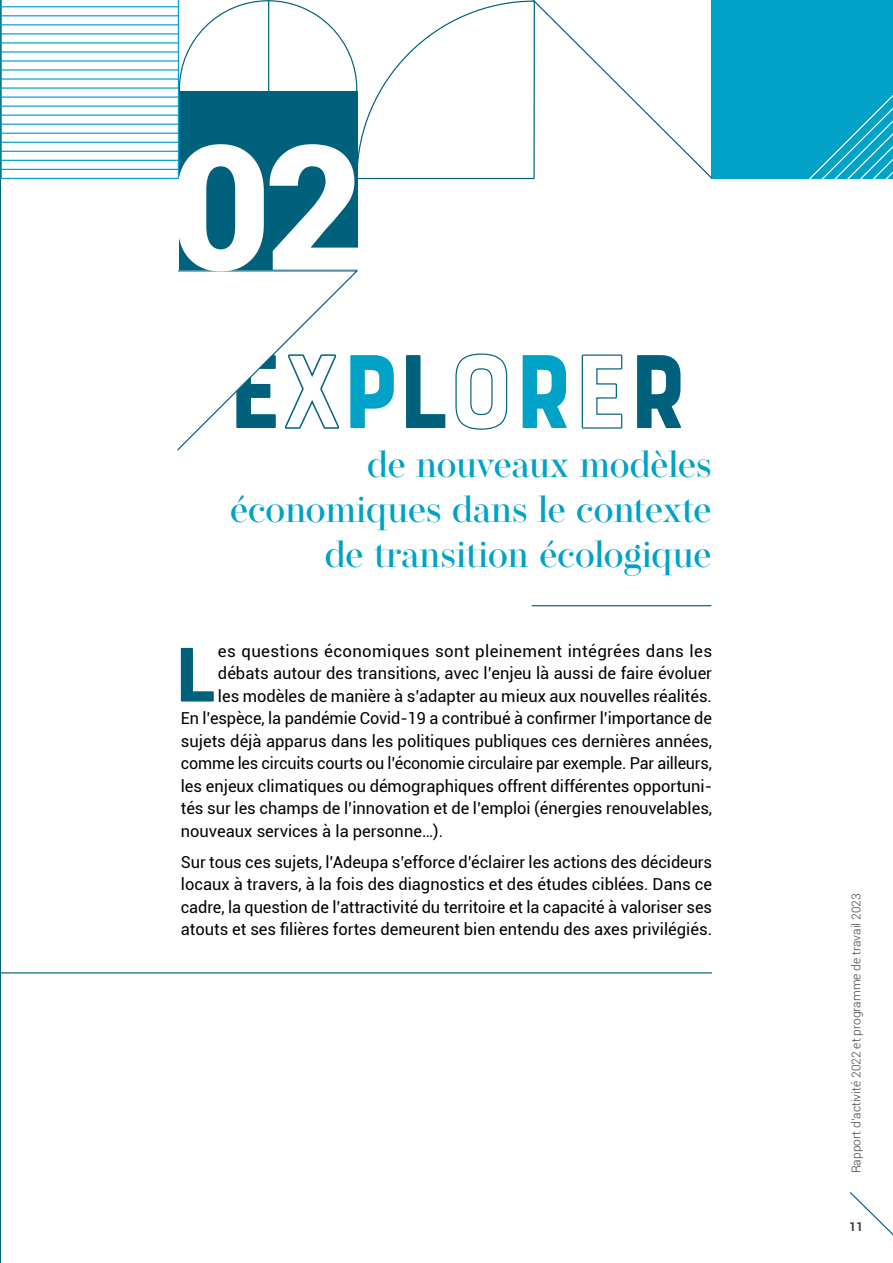
<style>
.page{position:relative;width:893px;height:1263px;background:#fff}
.page>*{position:absolute;margin:0;border:0;box-sizing:border-box;transform-origin:0 0}
.t1{font:900 174px "Roboto";color:#fff}
.t2{font:110.4px "Bourton Base";letter-spacing:-.03em;color:#00617d}
.t3{font:81.3px "Bourton Base";color:#00617d;scale:1.14 1}
.t4{font:500 37.5px/45px "Operetta 18";color:#00a2c7;text-align:right}
.t5{font:16.5px/22.5px "Roboto";color:#000;text-align:justify}
.t6{font:16.5px "Roboto";letter-spacing:.02em;color:#000}
.t7{font:300 12px "Roboto";color:#3c3c3b}
.t8{font:700 12px "Roboto";color:#3c3c3b}
.s1{color:#00a2c7}
</style>
<div class="page">
<svg style="left:850px;top:1192px;width:43px;height:44px"></svg>
<hr style="left:0;top:0;width:1px;height:1263px;background:#00617d">
<div style="left:179px;top:92px;width:179px;height:178px;background:#00617d"></div>
<div style="left:711px;top:0;width:182px;height:179px;background:#00a2c7"></div>
<svg style="left:809px;top:95px;width:84px;height:84px"></svg>
<hr style="left:268px;top:0;width:1px;height:91px;background:#00617d">
<svg style="left:356px;top:0;width:356px;height:180px"></svg>
<svg style="left:1px;top:0;width:178px;height:179px"></svg>
<hr style="left:532px;top:605px;width:179px;height:1px;background:#00617d">
<hr style="left:0;top:972px;width:711px;height:1px;background:#00617d">
<svg style="left:177px;top:270px;width:181px;height:181px"></svg>
<h1 class="t1" style="left:170px;top:85px;width:196px">02</h1>
<h2 class="t2" style="left:226px;top:323px;width:465px">EX<span class="s1">P</span>LO<span class="s1">R</span>ER</h2>
<h3 class="t4" style="left:230px;top:441px;width:483px">de nouveaux modèles économiques dans le contexte de transition écologique</h3>
<h3 class="t3" style="left:172px;top:624px;width:42px">L</h3>
<p class="t6" style="left:218px;top:639px;width:496px">es questions économiques sont pleinement intégrées dans les</p>
<p class="t5" style="left:218px;top:661px;width:496px">débats autour des transitions, avec l’enjeu là aussi de faire évoluer</p>
<p class="t5" style="left:218px;top:684px;width:496px">les modèles de manière à s’adapter au mieux aux nouvelles réalités.</p>
<p class="t5" style="left:181px;top:706px;width:533px">En l’espèce, la pandémie Covid-19 a contribué à confirmer l’importance de</p>
<p class="t5" style="left:181px;top:729px;width:533px">sujets déjà apparus dans les politiques publiques ces dernières années,</p>
<p class="t5" style="left:181px;top:751px;width:533px">comme les circuits courts ou l’économie circulaire par exemple. Par ailleurs,</p>
<p class="t5" style="left:181px;top:774px;width:533px">les enjeux climatiques ou démographiques offrent différentes opportuni-</p>
<p class="t5" style="left:181px;top:796px;width:533px">tés sur les champs de l’innovation et de l’emploi (énergies renouvelables,</p>
<p class="t5" style="left:181px;top:819px;width:264px">nouveaux services à la personne…).</p>
<p class="t5" style="left:181px;top:850px;width:533px">Sur tous ces sujets, l’Adeupa s’efforce d’éclairer les actions des décideurs locaux à travers, à la fois des diagnostics et des études ciblées. Dans ce cadre, la question de l’attractivité du territoire et la capacité à valoriser ses atouts et ses filières fortes demeurent bien entendu des axes privilégiés.</p>
<p class="t7" style="left:848px;top:1173px;width:281px;rotate:-90deg">Rapport d’activité 2022 et programme de travail 2023</p>
<p class="t8" style="left:849px;top:1219px;width:15px">11</p>
</div>
